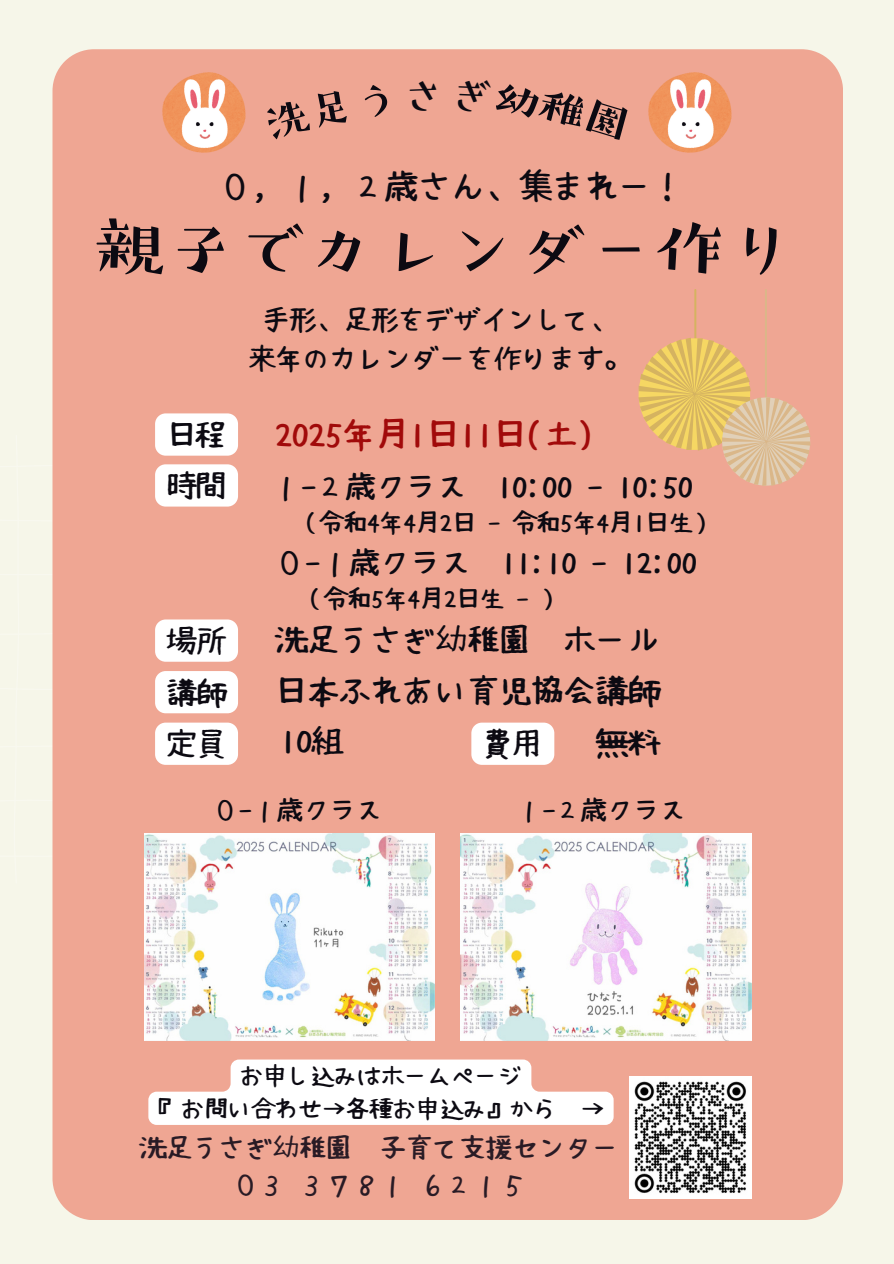
<style>
.page{position:relative;width:894px;height:1264px;background:#fff}
.page>*{position:absolute;margin:0;border:0;box-sizing:border-box;transform-origin:0 0}
.t1{font:70.05px "Tsubame Std R";color:#0c0a12}
.t2{font:33.45px "Hanazome Font";color:#a10a0a}
.t3{font:33.3px "Hanazome Font";color:#0c0a12}
.t4{font:32.1px "Hanazome Font";color:#0c0a12}
.t5{font:30.15px "Hanazome Font";color:#0c0a12}
.t6{font:29.55px "Hanazome Font";color:#0c0a12}
.t7{font:27.45px/38.2px "Hanazome Font";color:#0c0a12;text-align:center}
.t8{font:26.7px/37.2px "Hanazome Font";color:#291b25;text-align:center}
.t9{font:26.1px "Hanazome Font";color:#0c0a12}
.t10{font:24.15px "Hanazome Font";color:#0c0a12}
.t11{font:23.55px "Hanazome Font";color:#0c0a12}
</style>
<div class="page">
<div style="left:0;top:0;width:245px;height:435px;background:#f6f6e9"></div>
<div style="left:0;top:435px;width:52px;height:448px;background:#f6f6e9"></div>
<div style="left:0;top:883px;width:245px;height:380px;background:#f6f6e9"></div>
<div style="left:245px;top:0;width:449px;height:49px;background:#f6f6e9"></div>
<div style="left:245px;top:1219px;width:449px;height:44px;background:#f6f6e9"></div>
<div style="left:694px;top:0;width:199px;height:435px;background:#f6f6e9"></div>
<div style="left:842px;top:435px;width:51px;height:448px;background:#f6f6e9"></div>
<div style="left:694px;top:883px;width:199px;height:380px;background:#f6f6e9"></div>
<div style="left:52px;top:49px;width:790px;height:1170px;background:#efa693"></div>
<img style="left:162px;top:72px;width:83px;height:80px">
<img style="left:648px;top:72px;width:83px;height:80px">
<img style="left:144px;top:833px;width:291px;height:207px">
<img style="left:460px;top:833px;width:291px;height:207px">
<img style="left:629px;top:1076px;width:122px;height:122px">
<svg style="left:638px;top:289px;width:172px;height:197px;background:#e8b387"></svg>
<svg style="left:155px;top:413px;width:83px;height:42px"></svg>
<svg style="left:155px;top:464px;width:83px;height:42px"></svg>
<svg style="left:155px;top:619px;width:83px;height:42px"></svg>
<svg style="left:471px;top:722px;width:83px;height:42px"></svg>
<svg style="left:148px;top:1059px;width:465px;height:65px"></svg>
<svg style="left:155px;top:722px;width:83px;height:42px"></svg>
<svg style="left:155px;top:671px;width:83px;height:42px"></svg>
<div style="left:264px;top:88px;width:84px;height:53px;background:#efa693"></div>
<svg style="left:363px;top:83px;width:26px;height:35px"></svg>
<svg style="left:409px;top:80px;width:28px;height:32px"></svg>
<div style="left:457px;top:79px;width:171px;height:61px;background:#efa693"></div>
<h3 class="t3" style="left:219px;top:170px;width:468px">０，１，２歳さん、集まれー！</h3>
<p class="t1" style="left:95px;top:211px;width:702px">親子でカレンダー作り</p>
<p class="t7" style="left:248px;top:300px;width:385px">手形、足形をデザインして、来年のカレンダーを作ります。</p>
<h3 class="t6" style="left:167px;top:420px;width:61px">日程</h3>
<h3 class="t2" style="left:275px;top:417px;width:320px">2025年月1日11日(土)</h3>
<h5 class="t6" style="left:167px;top:471px;width:61px">時間</h5>
<h4 class="t6" style="left:167px;top:626px;width:61px">場所</h4>
<p class="t5" style="left:271px;top:471px;width:423px">１-２歳クラス 10:00 - 10:50</p>
<p class="t10" style="left:295px;top:510px;width:424px">（令和4年4月2日 - 令和5年4月1日生）</p>
<h5 class="t5" style="left:275px;top:547px;width:423px">０-１歳クラス 11:10 - 12:00</h5>
<h5 class="t10" style="left:299px;top:586px;width:267px">（令和5年4月2日生 - ）</h5>
<h3 class="t4" style="left:275px;top:623px;width:386px">洗足うさぎ幼稚園 ホール</h3>
<p class="t6" style="left:167px;top:677px;width:61px">講師</p>
<p class="t4" style="left:275px;top:674px;width:386px">日本ふれあい育児協会講師</p>
<h4 class="t6" style="left:167px;top:729px;width:61px">定員</h4>
<h5 class="t4" style="left:280px;top:724px;width:66px">10組</h5>
<h4 class="t6" style="left:483px;top:729px;width:61px">費用</h4>
<h4 class="t4" style="left:596px;top:726px;width:66px">無料</h4>
<h4 class="t9" style="left:213px;top:796px;width:171px">０-１歳クラス</h4>
<p class="t9" style="left:516px;top:796px;width:171px">１-２歳クラス</p>
<h4 class="t11" style="left:240px;top:1064px;width:283px">お申し込みはホームページ</h4>
<h4 class="t11" style="left:158px;top:1096px;width:448px">『お問い合わせ→各種お申込み』から →</h4>
<p class="t8" style="left:139px;top:1128px;width:481px">洗足うさぎ幼稚園 子育て支援センター<br>０３３７８１６２１５</p>
</div>
